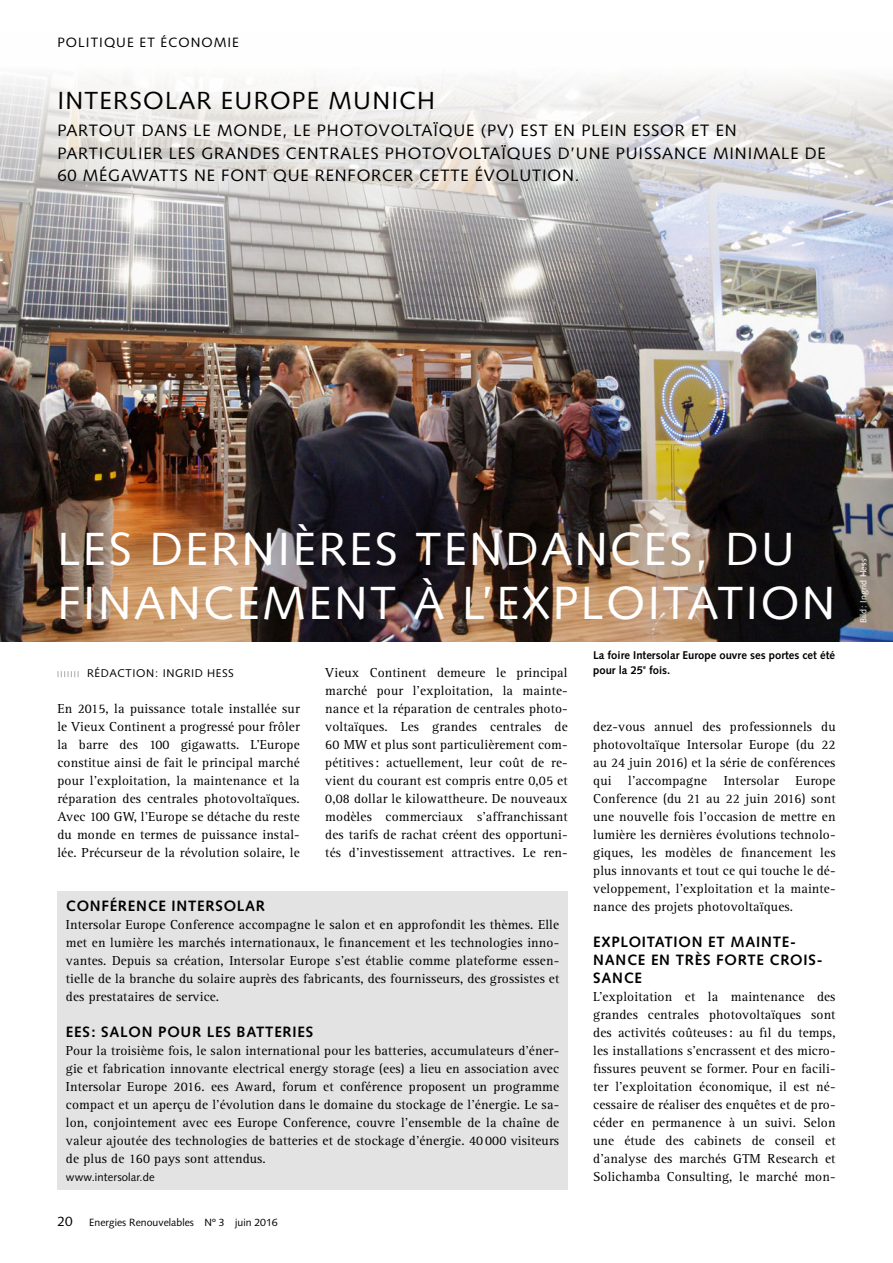
<style>
.page{position:relative;width:893px;height:1263px;background:#fff}
.page>*{position:absolute;margin:0;border:0;box-sizing:border-box;transform-origin:0 0}
.t1{font:46.5px/54px "Syntax LT Std";letter-spacing:.05em;color:#fff}
.t2{font:24.75px "Syntax LT Std";letter-spacing:.05em;color:#000}
.t3{font:16.5px/22.5px "Syntax LT Std";letter-spacing:.05em;color:#000}
.t4{font:700 15px/18px "Syntax LT Std";letter-spacing:.05em;color:#000}
.t5{font:13.5px/18px "Rotis Serif AT";letter-spacing:.01em;color:#000;text-align:justify}
.t6{font:13.5px "Syntax LT Std";letter-spacing:.075em;color:#000}
.t7{font:700 11.25px/15px "Syntax LT Std";color:#000}
.t8{font:11.25px "Syntax LT Std";letter-spacing:.05em;color:#000}
.t9{font:11.25px "Syntax LT Std";letter-spacing:.01em;color:#000}
.t10{font:10.5px "Syntax LT Std";color:#000}
.t11{font:9px "Syntax LT Std";letter-spacing:.01em;color:#fff}
.s1{font-size:13.5px}
</style>
<div class="page">
<img style="left:0;top:76px;width:893px;height:565px">
<hr style="left:892px;top:642px;width:1px;height:621px;background:#ef7c00">
<svg style="left:57px;top:671px;width:22px;height:6px"></svg>
<div style="left:57px;top:891px;width:511px;height:299px;background:#e3e3e3"></div>
<p class="t6" style="left:57px;top:34px;width:183px">POLITIQUE ET ÉCONOMIE</p>
<h2 class="t2" style="left:57px;top:86px;width:379px">INTERSOLAR EUROPE MUNICH</h2>
<p class="t3" style="left:57px;top:119px;width:770px">PARTOUT DANS LE MONDE, LE PHOTOVOLTAÏQUE (PV) EST EN PLEIN ESSOR ET EN<br>PARTICULIER LES GRANDES CENTRALES PHOTOVOLTAÏQUES D’UNE PUISSANCE MINIMALE DE<br>60 MÉGAWATTS NE FONT QUE RENFORCER CETTE ÉVOLUTION.</p>
<h1 class="t1" style="left:57px;top:522px;width:780px">LES DERNIÈRES TENDANCES, DU<br>FINANCEMENT À L’EXPLOITATION</h1>
<p class="t8" style="left:87px;top:667px;width:148px">RÉDACTION: INGRID HESS</p>
<p class="t5" style="left:57px;top:700px;width:244px">En 2015, la puissance totale installée sur le Vieux Continent a progressé pour frôler la barre des 100 gigawatts. L’Europe constitue ainsi de fait le principal marché pour l’exploitation, la maintenance et la réparation des centrales photovoltaïques.<br>Avec 100 GW, l’Europe se détache du reste du monde en termes de puissance instal&shy;lée. Précurseur de la révolution solaire, le</p>
<p class="t5" style="left:325px;top:664px;width:244px">Vieux Continent demeure le principal marché pour l’exploitation, la mainte&shy;nance et la réparation de centrales photo&shy;voltaïques. Les grandes centrales de 60 MW et plus sont particulièrement com&shy;pétitives: actuellement, leur coût de re&shy;vient du courant est compris entre 0,05 et 0,08 dollar le kilowattheure. De nouveaux modèles commerciaux s’affranchissant des tarifs de rachat créent des opportuni&shy;tés d’investissement attractives. Le ren-</p>
<p class="t4" style="left:66px;top:897px;width:201px">CONFÉRENCE INTERSOLAR</p>
<p class="t5" style="left:66px;top:916px;width:495px">Intersolar Europe Conference accompagne le salon et en approfondit les thèmes. Elle met en lumière les marchés internationaux, le financement et les technologies inno&shy;vantes. Depuis sa création, Intersolar Europe s’est établie comme plateforme essen&shy;tielle de la branche du solaire auprès des fabricants, des fournisseurs, des grossistes et des prestataires de service.</p>
<p class="t4" style="left:66px;top:1023px;width:249px">EES: SALON POUR LES BATTERIES</p>
<p class="t5" style="left:66px;top:1042px;width:495px">Pour la troisième fois, le salon international pour les batteries, accumulateurs d’éner&shy;gie et fabrication innovante electrical energy storage (ees) a lieu en association avec Intersolar Europe 2016. ees Award, forum et conférence proposent un programme compact et un aperçu de l’évolution dans le domaine du stockage de l’énergie. Le sa&shy;lon, conjointement avec ees Europe Conference, couvre l’ensemble de la chaîne de valeur ajoutée des technologies de batteries et de stockage d’énergie. 40 000 visiteurs de plus de 160 pays sont attendus.</p>
<p class="t9" style="left:66px;top:1171px;width:90px">www.intersolar.de</p>
<p class="t10" style="left:57px;top:1216px;width:222px"><span class="s1">20</span> Energies Renouvelables Nº 3 juin 2016</p>
<p class="t7" style="left:593px;top:648px;width:243px">La foire Intersolar Europe ouvre ses portes cet été pour la 25<sup>e</sup> fois.</p>
<p class="t5" style="left:593px;top:718px;width:244px">dez-vous annuel des professionnels du photovoltaïque Intersolar Europe (du 22 au 24 juin 2016) et la série de conférences qui l’accompagne Intersolar Europe Conference (du 21 au 22 juin 2016) sont une nouvelle fois l’occasion de mettre en lumière les dernières évolutions technolo&shy;giques, les modèles de financement les plus innovants et tout ce qui touche le dé&shy;veloppement, l’exploitation et la mainte&shy;nance des projets photovoltaïques.</p>
<p class="t4" style="left:593px;top:933px;width:231px">EXPLOITATION ET MAINTE-<br>NANCE EN TRÈS FORTE CROIS-<br>SANCE</p>
<p class="t5" style="left:593px;top:988px;width:244px">L’exploitation et la maintenance des grandes centrales photovoltaïques sont des activités coûteuses: au fil du temps, les installations s’encrassent et des micro&shy;fissures peuvent se former. Pour en facili&shy;ter l’exploitation économique, il est né&shy;cessaire de réaliser des enquêtes et de pro&shy;céder en permanence à un suivi. Selon une étude des cabinets de conseil et d’analyse des marchés GTM Research et Solichamba Consulting, le marché mon-</p>
<p class="t11" style="left:858px;top:623px;width:66px;rotate:-90deg">Bild: Ingrid Hess</p>
</div>
